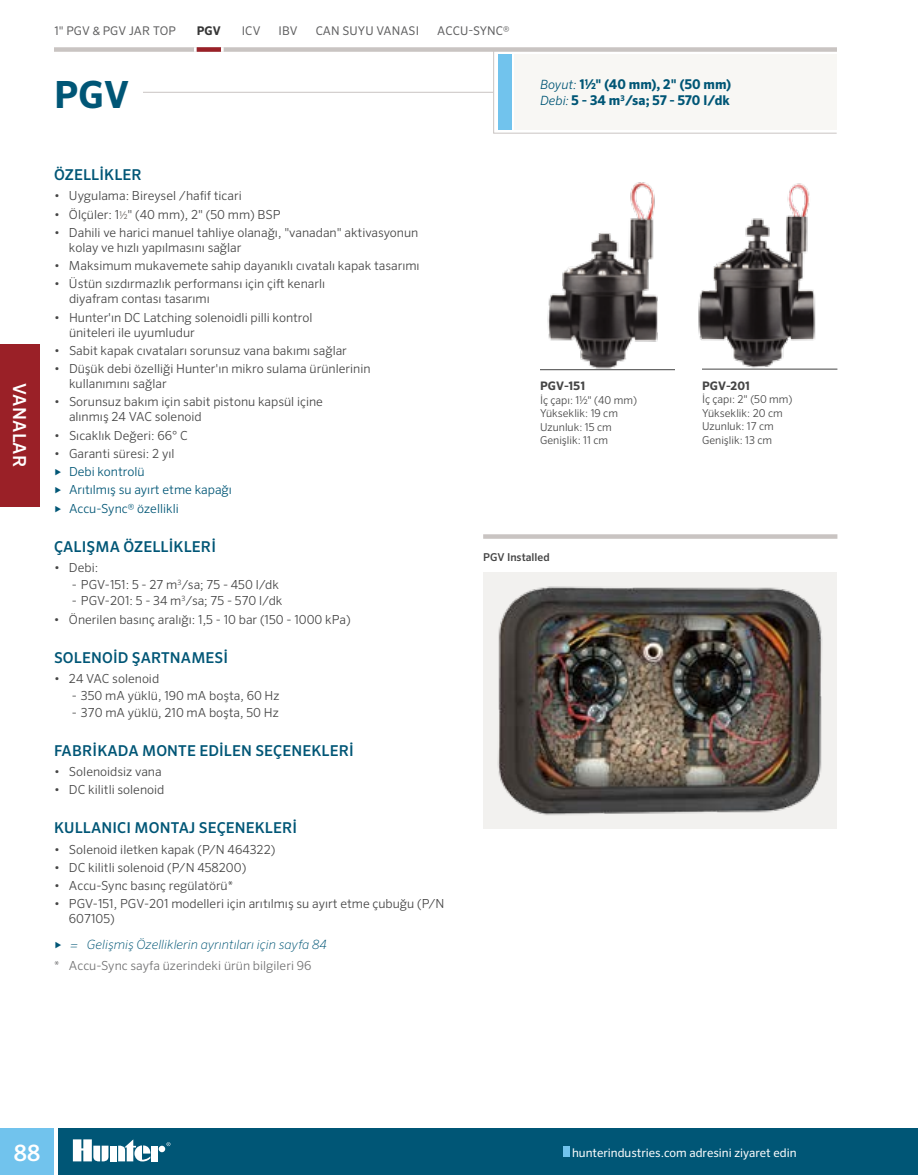
<style>
.page{position:relative;width:918px;height:1175px;background:#fff}
.page>*{position:absolute;margin:0;border:0;box-sizing:border-box;transform-origin:0 0}
.t1{font:700 37.5px "Sero Pro";color:#005676}
.t2{font:500 22.5px "Sero Pro";color:#fff}
.t3{font:500 18px "Sero Pro";letter-spacing:.01em;color:#fff}
.t4{font:500 15px "Sero Pro";letter-spacing:.01em;color:#005676}
.t5{font:700 13.5px/16.5px "Sero Pro";letter-spacing:.01em;color:#005676}
.t6{font:italic 200 12.75px "Sero Pro";color:#005676}
.t7{font:300 12.45px/15px "Sero Pro";color:#454545}
.t8{font:300 12.45px/18.3px "Sero Pro";color:#005676}
.t9{font:300 12.45px "Sero Pro";color:#727273}
.t10{font:12px "Sero Pro";letter-spacing:.01em;color:#5e5e5f}
.t11{font:12px "Sero Pro";color:#fff}
.t12{font:700 12px "Sero Pro";color:#363636}
.t13{font:700 11.7px "Sero Pro";letter-spacing:.01em;color:#454545}
.t14{font:300 10.8px/13.5px "Sero Pro";color:#454545}
.t15{font:500 10.8px "Sero Pro";color:#454545}
.s1{font-weight:300;font-style:italic;font-size:12.75px}
.s2{font-size:10.65px;color:#645f5b}
</style>
<div class="page">
<div style="left:0;top:344px;width:40px;height:162px;background:#9a2027"></div>
<div style="left:58px;top:1127px;width:860px;height:47px;background:#005676"></div>
<div style="left:0;top:1127px;width:54px;height:47px;background:#71c3ed"></div>
<svg style="left:166px;top:1142px;width:4px;height:4px"></svg>
<div style="left:110px;top:1145px;width:7px;height:16px;background:#fff"></div>
<div style="left:159px;top:1145px;width:6px;height:7px;background:#fff;border-radius:50%"></div>
<div style="left:151px;top:1145px;width:7px;height:16px;background:#fff"></div>
<svg style="left:118px;top:1139px;width:33px;height:22px"></svg>
<svg style="left:73px;top:1139px;width:35px;height:22px"></svg>
<div style="left:54px;top:47px;width:783px;height:5px;background:#c9c4c2"></div>
<hr style="left:54px;top:92px;width:439px;height:1px;background:#c9c4c2">
<svg style="left:493px;top:51px;width:344px;height:83px"></svg>
<div style="left:498px;top:54px;width:13px;height:76px;background:#71c3ed"></div>
<div style="left:563px;top:1146px;width:6px;height:10px;background:#71c3ed"></div>
<hr style="left:540px;top:369px;width:135px;height:1px;background:#454545">
<hr style="left:702px;top:369px;width:135px;height:1px;background:#454545">
<div style="left:54px;top:62px;width:89px;height:46px;background:#fff"></div>
<div style="left:483px;top:534px;width:354px;height:5px;background:#c9c4c2"></div>
<svg style="left:194px;top:47px;width:3px;height:5px"></svg>
<div style="left:197px;top:47px;width:24px;height:5px;background:#9a2027"></div>
<svg style="left:221px;top:47px;width:3px;height:5px"></svg>
<img style="left:698px;top:183px;width:125px;height:187px">
<img style="left:547px;top:182px;width:111px;height:187px">
<img style="left:483px;top:572px;width:354px;height:256px">
<h3 class="t3" style="left:30px;top:383px;width:85px;rotate:90deg">VANALAR</h3>
<p class="t10" style="left:54px;top:23px;width:123px">1" PGV &amp; PGV JAR TOP</p>
<p class="t12" style="left:197px;top:23px;width:26px">PGV</p>
<p class="t10" style="left:242px;top:23px;width:20px">ICV</p>
<p class="t10" style="left:279px;top:23px;width:20px">IBV</p>
<p class="t10" style="left:316px;top:23px;width:105px">CAN SUYU VANASI</p>
<p class="t10" style="left:437px;top:23px;width:74px">ACCU-SYNC®</p>
<h1 class="t1" style="left:54px;top:72px;width:77px">PGV</h1>
<p class="t5" style="left:540px;top:76px;width:193px"><span class="s1">Boyut:</span> 1½" (40 mm), 2" (50 mm)<br><span class="s1">Debi:</span> 5 - 34 m<sup>3</sup>/sa; 57 - 570 l/dk</p>
<p class="t4" style="left:54px;top:166px;width:89px">ÖZELLİKLER</p>
<p class="t7" style="left:54px;top:188px;width:189px">• Uygulama: Bireysel /hafif ticari</p>
<p class="t7" style="left:54px;top:207px;width:228px">• Ölçüler: 1<span class="s2">½</span>" (40 mm), 2" (50 mm) BSP</p>
<p class="t7" style="left:69px;top:225px;width:351px;text-indent:-15px">• Dahili ve harici manuel tahliye olanağı, "vanadan" aktivasyonun kolay ve hızlı yapılmasını sağlar</p>
<p class="t7" style="left:54px;top:258px;width:367px">• Maksimum mukavemete sahip dayanıklı cıvatalı kapak tasarımı</p>
<p class="t7" style="left:69px;top:276px;width:258px;text-indent:-15px">• Üstün sızdırmazlık performansı için çift kenarlı diyafram contası tasarımı</p>
<p class="t7" style="left:69px;top:309px;width:245px;text-indent:-15px">• Hunter'ın DC Latching solenoidli pilli kontrol üniteleri ile uyumludur</p>
<p class="t7" style="left:54px;top:343px;width:294px">• Sabit kapak cıvataları sorunsuz vana bakımı sağlar</p>
<p class="t7" style="left:69px;top:361px;width:303px;text-indent:-15px">• Düşük debi özelliği Hunter'ın mikro sulama ürünlerinin kullanımını sağlar</p>
<p class="t7" style="left:69px;top:394px;width:256px;text-indent:-15px">• Sorunsuz bakım için sabit pistonu kapsül içine alınmış 24 VAC solenoid</p>
<p class="t7" style="left:54px;top:427px;width:135px">• Sıcaklık Değeri: 66° C</p>
<p class="t7" style="left:54px;top:446px;width:122px">• Garanti süresi: 2 yıl</p>
<p class="t8" style="left:54px;top:462px;width:179px">► Debi kontrolü<br>► Arıtılmış su ayırt etme kapağı ► Accu-Sync® özellikli</p>
<p class="t4" style="left:54px;top:537px;width:164px">ÇALIŞMA ÖZELLİKLERİ</p>
<p class="t7" style="left:54px;top:560px;width:46px">• Debi:</p>
<p class="t7" style="left:72px;top:576px;width:208px">- PGV-151: 5 - 27 m<sup>3</sup>/sa; 75 - 450 l/dk</p>
<p class="t7" style="left:72px;top:593px;width:212px">- PGV-201: 5 - 34 m<sup>3</sup>/sa; 75 - 570 l/dk</p>
<p class="t7" style="left:54px;top:611px;width:298px">• Önerilen basınç aralığı: 1,5 - 10 bar (150 - 1000 kPa)</p>
<p class="t4" style="left:54px;top:648px;width:176px">SOLENOİD ŞARTNAMESİ</p>
<p class="t7" style="left:54px;top:671px;width:107px">• 24 VAC solenoid</p>
<p class="t7" style="left:72px;top:688px;width:209px">- 350 mA yüklü, 190 mA boşta, 60 Hz</p>
<p class="t7" style="left:72px;top:704px;width:208px">- 370 mA yüklü, 210 mA boşta, 50 Hz</p>
<p class="t4" style="left:54px;top:741px;width:301px">FABRİKADA MONTE EDİLEN SEÇENEKLERİ</p>
<p class="t7" style="left:54px;top:764px;width:109px">• Solenoidsiz vana</p>
<p class="t7" style="left:54px;top:782px;width:112px">• DC kilitli solenoid</p>
<p class="t4" style="left:54px;top:818px;width:245px">KULLANICI MONTAJ SEÇENEKLERİ</p>
<p class="t7" style="left:54px;top:841px;width:223px">• Solenoid iletken kapak (P/N 464322)</p>
<p class="t7" style="left:54px;top:859px;width:194px">• DC kilitli solenoid (P/N 458200)</p>
<p class="t7" style="left:54px;top:878px;width:181px">• Accu-Sync basınç regülatörü*</p>
<p class="t7" style="left:69px;top:896px;width:377px;text-indent:-15px">• PGV-151, PGV-201 modelleri için arıtılmış su ayırt etme çubuğu (P/N<br>607105)</p>
<p class="t6" style="left:54px;top:936px;width:274px">► = Gelişmiş Özelliklerin ayrıntıları için sayfa 84</p>
<p class="t9" style="left:54px;top:958px;width:259px">* Accu-Sync sayfa üzerindeki ürün bilgileri 96</p>
<p class="t13" style="left:540px;top:379px;width:47px">PGV-151</p>
<p class="t14" style="left:540px;top:393px;width:98px">İç çapı: 1½" (40 mm)<br>Yükseklik: 19 cm<br>Uzunluk: 15 cm<br>Genişlik: 11 cm</p>
<p class="t15" style="left:483px;top:550px;width:68px">PGV Installed</p>
<p class="t13" style="left:702px;top:378px;width:49px">PGV-201</p>
<p class="t14" style="left:702px;top:392px;width:92px">İç çapı: 2" (50 mm)<br>Yükseklik: 20 cm<br>Uzunluk: 17 cm<br>Genişlik: 13 cm</p>
<h2 class="t2" style="left:14px;top:1139px;width:28px">88</h2>
<p class="t11" style="left:572px;top:1145px;width:226px">hunterindustries.com adresini ziyaret edin</p>
</div>
